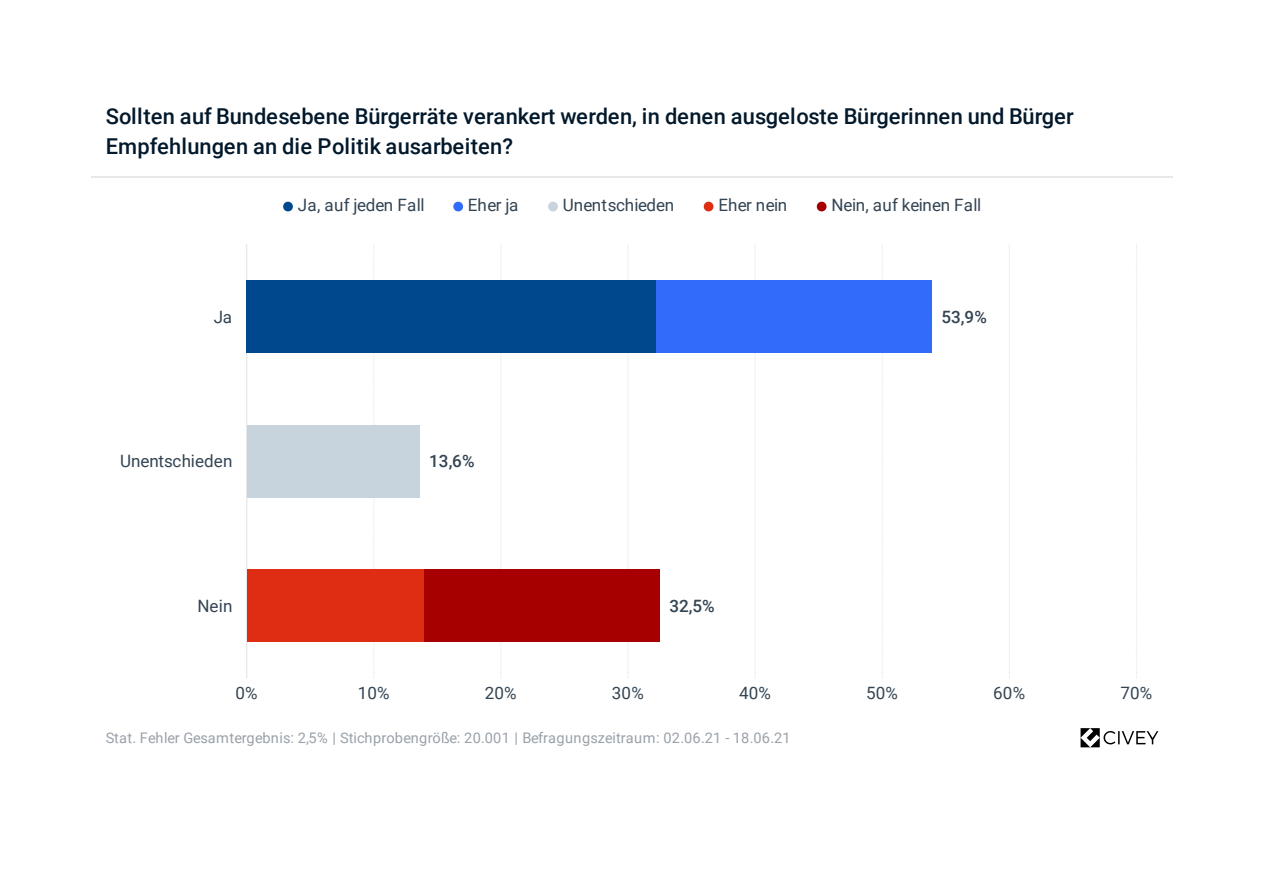
<style>
.page{position:relative;width:1263px;height:893px;background:#fff}
.page>*{position:absolute;margin:0;border:0;box-sizing:border-box;transform-origin:0 0}
.t1{font:500 21.9px/30.5px "Roboto";color:#02182b}
.t2{font:16.95px "Roboto";letter-spacing:.005em;color:#334453}
.t3{font:500 16.95px "Roboto";color:#334453}
.t4{font:16.95px "Roboto";letter-spacing:-.015em;color:#334453}
.t5{font:14.55px "Roboto";letter-spacing:.01em;color:#99a1a9}
</style>
<div class="page">
<hr style="left:91px;top:176px;width:1082px;height:1px;background:#e5e7e9">
<svg style="left:283px;top:202px;width:10px;height:9px"></svg>
<svg style="left:453px;top:202px;width:10px;height:9px"></svg>
<svg style="left:548px;top:202px;width:10px;height:9px"></svg>
<svg style="left:704px;top:202px;width:9px;height:9px"></svg>
<svg style="left:817px;top:202px;width:9px;height:9px"></svg>
<hr style="left:246px;top:244px;width:1px;height:434px;background:#e5e7e9">
<svg style="left:373px;top:244px;width:1px;height:434px"></svg>
<svg style="left:500px;top:244px;width:1px;height:434px"></svg>
<svg style="left:627px;top:244px;width:2px;height:434px"></svg>
<svg style="left:754px;top:244px;width:2px;height:434px"></svg>
<svg style="left:882px;top:244px;width:1px;height:434px"></svg>
<svg style="left:1009px;top:244px;width:1px;height:434px"></svg>
<svg style="left:1136px;top:244px;width:1px;height:434px"></svg>
<div style="left:247px;top:280px;width:409px;height:73px;background:#00488e"></div>
<div style="left:656px;top:280px;width:276px;height:73px;background:#316bf9"></div>
<div style="left:247px;top:425px;width:173px;height:72px;background:#c7d3dd"></div>
<div style="left:247px;top:570px;width:178px;height:72px;background:#df2d14"></div>
<div style="left:425px;top:570px;width:235px;height:72px;background:#a60000"></div>
<svg style="left:1080px;top:728px;width:78px;height:19px"></svg>
<p class="t1" style="left:106px;top:100px;width:970px">Sollten auf Bundesebene Bürgerräte verankert werden, in denen ausgeloste Bürgerinnen und Bürger<br>Empfehlungen an die Politik ausarbeiten?</p>
<p class="t2" style="left:298px;top:194px;width:128px">Ja, auf jeden Fall</p>
<p class="t2" style="left:468px;top:194px;width:52px">Eher ja</p>
<p class="t2" style="left:563px;top:194px;width:113px">Unentschieden</p>
<p class="t4" style="left:718px;top:194px;width:70px">Eher nein</p>
<p class="t2" style="left:831px;top:194px;width:151px">Nein, auf keinen Fall</p>
<p class="t2" style="left:214px;top:305px;width:20px">Ja</p>
<p class="t3" style="left:941px;top:305px;width:47px">53,9%</p>
<p class="t2" style="left:120px;top:449px;width:114px">Unentschieden</p>
<p class="t3" style="left:429px;top:449px;width:47px">13,6%</p>
<p class="t2" style="left:197px;top:594px;width:36px">Nein</p>
<p class="t3" style="left:669px;top:594px;width:47px">32,5%</p>
<p class="t2" style="left:235px;top:681px;width:24px">0%</p>
<p class="t2" style="left:358px;top:681px;width:33px">10%</p>
<p class="t2" style="left:485px;top:681px;width:33px">20%</p>
<p class="t2" style="left:612px;top:681px;width:33px">30%</p>
<p class="t2" style="left:739px;top:681px;width:33px">40%</p>
<p class="t2" style="left:866px;top:681px;width:33px">50%</p>
<p class="t2" style="left:993px;top:681px;width:33px">60%</p>
<p class="t2" style="left:1120px;top:681px;width:33px">70%</p>
<p class="t5" style="left:106px;top:727px;width:686px">Stat. Fehler Gesamtergebnis: 2,5% | Stichprobengröße: 20.001 | Befragungszeitraum: 02.06.21 - 18.06.21</p>
</div>
